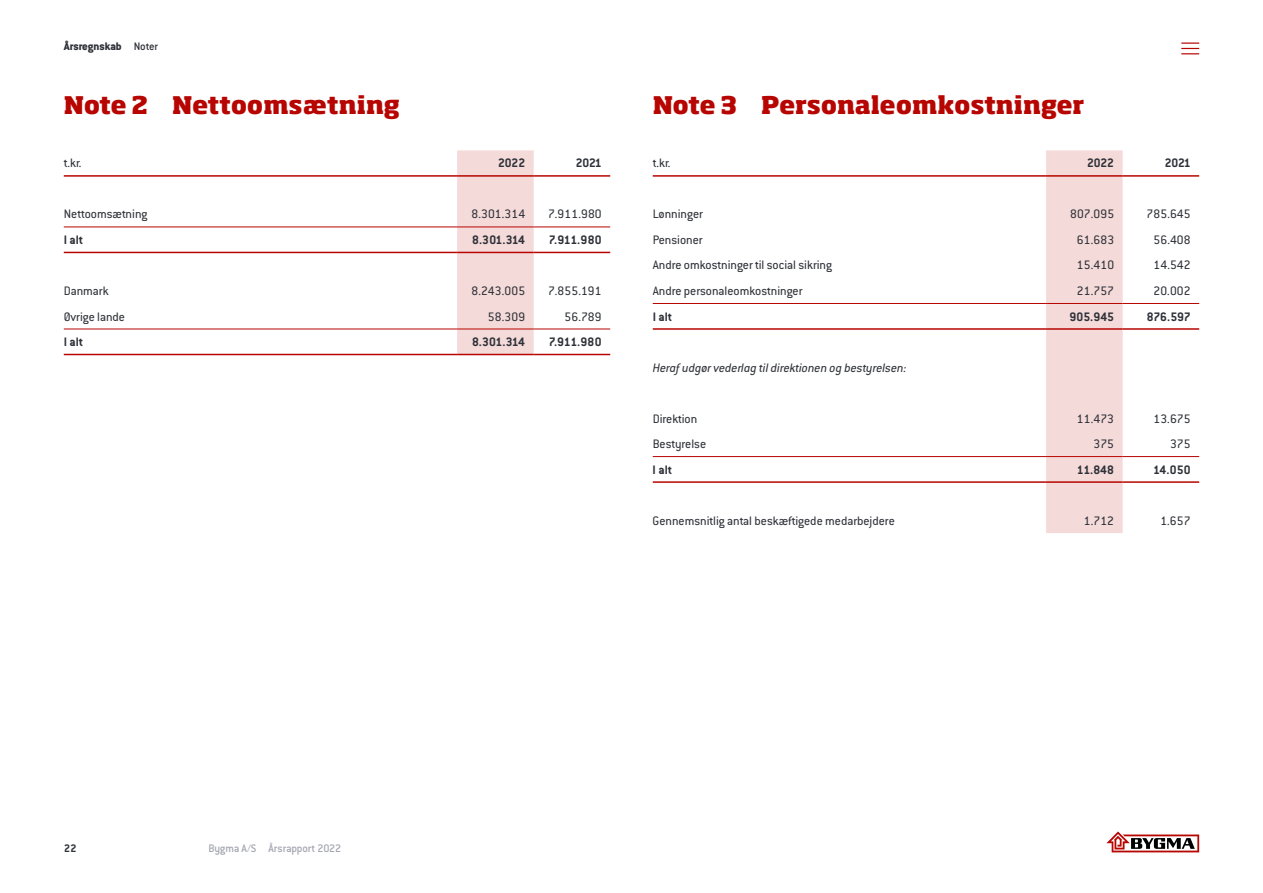
<style>
.page{position:relative;width:1263px;height:893px;background:#fff}
.page>*{position:absolute;margin:0;border:0;box-sizing:border-box;transform-origin:0 0}
.t1{font:800 24px "Soho Std";letter-spacing:-.01em;color:#b70501}
.t2{font:13.5px "Conduit ITC Std";color:#2e3138}
.t3{font:700 13.5px "Conduit ITC Std";letter-spacing:-.005em;color:#2e3138}
.t4{font:italic 13.5px "Conduit ITC Std";color:#2e3138}
.t5{font:500 12px "Conduit ITC Std";letter-spacing:-.015em;color:#a4a6b1}
.t6{font:800 12px "Conduit ITC Std";color:#2e3138}
.t7{font:700 12px "Conduit ITC Std";color:#2e3138}
.s1{font-weight:500}
</style>
<div class="page">
<div style="left:457px;top:150px;width:77px;height:204px;background:#f4dad9"></div>
<hr style="left:64px;top:227px;width:393px;height:1px;background:#b70501">
<hr style="left:457px;top:227px;width:77px;height:1px;background:#b70501">
<hr style="left:534px;top:227px;width:76px;height:1px;background:#b70501">
<hr style="left:64px;top:329px;width:393px;height:1px;background:#b70501">
<hr style="left:457px;top:329px;width:77px;height:1px;background:#b70501">
<hr style="left:534px;top:329px;width:76px;height:1px;background:#b70501">
<hr style="left:64px;top:175px;width:393px;height:2px;background:#b70501">
<hr style="left:457px;top:175px;width:77px;height:2px;background:#b70501">
<hr style="left:534px;top:175px;width:76px;height:2px;background:#b70501">
<hr style="left:64px;top:252px;width:393px;height:1px;background:#b70501">
<hr style="left:457px;top:252px;width:77px;height:1px;background:#b70501">
<hr style="left:534px;top:252px;width:76px;height:1px;background:#b70501">
<hr style="left:64px;top:354px;width:393px;height:1px;background:#b70501">
<hr style="left:457px;top:354px;width:77px;height:1px;background:#b70501">
<hr style="left:534px;top:354px;width:76px;height:1px;background:#b70501">
<div style="left:1046px;top:150px;width:77px;height:383px;background:#f4dad9"></div>
<hr style="left:653px;top:303px;width:393px;height:1px;background:#b70501">
<hr style="left:1046px;top:303px;width:77px;height:1px;background:#b70501">
<hr style="left:1123px;top:303px;width:76px;height:1px;background:#b70501">
<hr style="left:653px;top:456px;width:393px;height:1px;background:#b70501">
<hr style="left:1046px;top:456px;width:77px;height:1px;background:#b70501">
<hr style="left:1123px;top:456px;width:76px;height:1px;background:#b70501">
<hr style="left:653px;top:175px;width:393px;height:2px;background:#b70501">
<hr style="left:1046px;top:175px;width:77px;height:2px;background:#b70501">
<hr style="left:1123px;top:175px;width:76px;height:2px;background:#b70501">
<hr style="left:653px;top:328px;width:393px;height:2px;background:#b70501">
<hr style="left:1046px;top:328px;width:77px;height:2px;background:#b70501">
<hr style="left:1123px;top:328px;width:76px;height:2px;background:#b70501">
<hr style="left:653px;top:481px;width:393px;height:2px;background:#b70501">
<hr style="left:1046px;top:481px;width:77px;height:2px;background:#b70501">
<hr style="left:1123px;top:481px;width:76px;height:2px;background:#b70501">
<svg style="left:1181px;top:43px;width:18px;height:11px"></svg>
<svg style="left:1106px;top:831px;width:93px;height:21px"></svg>
<p class="t6" style="left:64px;top:39px;width:96px">Årsregnskab <span class="s1">Noter</span></p>
<h1 class="t1" style="left:64px;top:90px;width:338px">Note 2 Nettoomsætning</h1>
<h1 class="t1" style="left:653px;top:90px;width:433px">Note 3 Personaleomkostninger</h1>
<p class="t2" style="left:64px;top:155px;width:19px">t.kr.</p>
<p class="t3" style="left:498px;top:155px;width:28px">2022</p>
<p class="t3" style="left:576px;top:155px;width:27px">2021</p>
<p class="t2" style="left:653px;top:155px;width:19px">t.kr.</p>
<p class="t3" style="left:1087px;top:155px;width:28px">2022</p>
<p class="t3" style="left:1165px;top:155px;width:27px">2021</p>
<p class="t2" style="left:64px;top:206px;width:85px">Nettoomsætning</p>
<p class="t2" style="left:471px;top:206px;width:55px">8.301.314</p>
<p class="t2" style="left:548px;top:206px;width:55px">7.911.980</p>
<p class="t3" style="left:64px;top:232px;width:21px">I alt</p>
<p class="t3" style="left:472px;top:232px;width:54px">8.301.314</p>
<p class="t3" style="left:549px;top:232px;width:54px">7.911.980</p>
<p class="t2" style="left:64px;top:283px;width:46px">Danmark</p>
<p class="t2" style="left:471px;top:283px;width:55px">8.243.005</p>
<p class="t2" style="left:548px;top:283px;width:55px">7.855.191</p>
<p class="t2" style="left:64px;top:308px;width:63px">Øvrige lande</p>
<p class="t2" style="left:488px;top:308px;width:39px">58.309</p>
<p class="t2" style="left:564px;top:308px;width:39px">56.789</p>
<p class="t3" style="left:64px;top:334px;width:21px">I alt</p>
<p class="t3" style="left:472px;top:334px;width:54px">8.301.314</p>
<p class="t3" style="left:549px;top:334px;width:54px">7.911.980</p>
<p class="t2" style="left:653px;top:206px;width:52px">Lønninger</p>
<p class="t2" style="left:1070px;top:206px;width:46px">807.095</p>
<p class="t2" style="left:1146px;top:206px;width:46px">785.645</p>
<p class="t2" style="left:653px;top:232px;width:51px">Pensioner</p>
<p class="t2" style="left:1077px;top:232px;width:39px">61.683</p>
<p class="t2" style="left:1153px;top:232px;width:39px">56.408</p>
<p class="t2" style="left:653px;top:257px;width:181px">Andre omkostninger til social sikring</p>
<p class="t2" style="left:1077px;top:257px;width:39px">15.410</p>
<p class="t2" style="left:1153px;top:257px;width:39px">14.542</p>
<p class="t2" style="left:653px;top:283px;width:151px">Andre personaleomkostninger</p>
<p class="t2" style="left:1077px;top:283px;width:39px">21.757</p>
<p class="t2" style="left:1153px;top:283px;width:39px">20.002</p>
<p class="t3" style="left:653px;top:308px;width:21px">I alt</p>
<p class="t3" style="left:1069px;top:308px;width:46px">905.945</p>
<p class="t3" style="left:1147px;top:308px;width:45px">876.597</p>
<p class="t4" style="left:653px;top:359px;width:255px">Heraf udgør vederlag til direktionen og bestyrelsen:</p>
<p class="t2" style="left:653px;top:410px;width:46px">Direktion</p>
<p class="t2" style="left:1077px;top:410px;width:39px">11.473</p>
<p class="t2" style="left:1153px;top:410px;width:39px">13.675</p>
<p class="t2" style="left:653px;top:436px;width:55px">Bestyrelse</p>
<p class="t2" style="left:1093px;top:436px;width:22px">375</p>
<p class="t2" style="left:1170px;top:436px;width:22px">375</p>
<p class="t3" style="left:653px;top:461px;width:21px">I alt</p>
<p class="t3" style="left:1077px;top:461px;width:39px">11.848</p>
<p class="t3" style="left:1153px;top:461px;width:39px">14.050</p>
<p class="t2" style="left:653px;top:512px;width:244px">Gennemsnitlig antal beskæftigede medarbejdere</p>
<p class="t2" style="left:1084px;top:512px;width:32px">1.712</p>
<p class="t2" style="left:1160px;top:512px;width:32px">1.657</p>
<p class="t7" style="left:64px;top:841px;width:14px">22</p>
<p class="t5" style="left:208px;top:841px;width:134px">Bygma A/S Årsrapport 2022</p>
</div>
